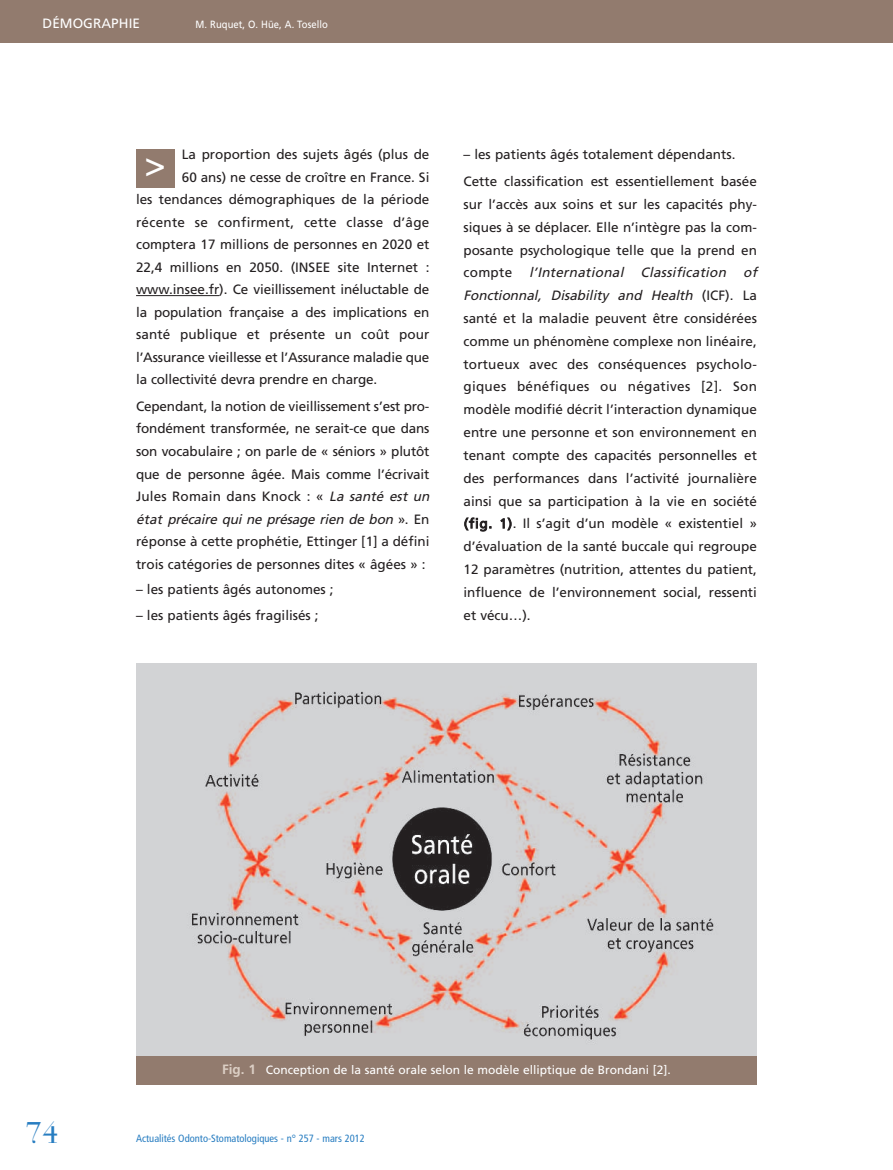
<style>
.page{position:relative;width:893px;height:1170px;background:#fff}
.page>*{position:absolute;margin:0;border:0;box-sizing:border-box;transform-origin:0 0}
.t1{font:34.5px "Frutiger";color:#fff}
.t2{font:30px "Bauer Bodoni";color:#277dc1}
.t3{font:13.5px/22.8px "Frutiger";color:#231f20}
.t4{font:13.5px "Frutiger";letter-spacing:.02em;color:#231f20}
.t5{font:13.5px "Frutiger";letter-spacing:.005em;color:#fff}
.t6{font:12px "Frutiger";color:#fff}
.t7{font:condensed 10.5px "Frutiger";color:#277dc1}
.t8{font:10.5px "Frutiger";letter-spacing:.005em;color:#fff;scale:.9 1}
.s1{font-style:italic}
.s2{font-weight:700;font-size:13.5px;color:#dbcec4}
</style>
<div class="page">
<div style="left:0;top:0;width:893px;height:43px;background:#927b6e"></div>
<hr style="left:136px;top:295px;width:83px;height:1px;background:#231f20">
<div style="left:136px;top:149px;width:38px;height:38px;background:#927b6e"></div>
<div style="left:136px;top:1046px;width:621px;height:38px;background:#927b6e"></div>
<img style="left:136px;top:663px;width:621px;height:391px">
<p class="t5" style="left:43px;top:18px;width:99px">DÉMOGRAPHIE</p>
<p class="t8" style="left:196px;top:20px;width:148px">M. Ruquet, O. Hüe, A. Tosello</p>
<p class="t3" style="left:182px;top:144px;width:249px">La proportion des sujets âgés (plus de</p>
<p class="t3" style="left:182px;top:166px;width:249px">60 ans) ne cesse de croître en France. Si</p>
<p class="t3" style="left:136px;top:189px;width:295px">les tendances démographiques de la période</p>
<p class="t4" style="left:136px;top:216px;width:295px">récente se confirment, cette classe d’âge</p>
<p class="t3" style="left:136px;top:234px;width:295px">comptera 17 millions de personnes en 2020 et</p>
<p class="t3" style="left:136px;top:256px;width:295px">22,4 millions en 2050. (INSEE site Internet :</p>
<p class="t3" style="left:136px;top:279px;width:295px">www.insee.fr). Ce vieillissement inéluctable de</p>
<p class="t3" style="left:136px;top:301px;width:295px">la population française a des implications en</p>
<p class="t3" style="left:136px;top:324px;width:295px">santé publique et présente un coût pour</p>
<p class="t3" style="left:136px;top:346px;width:295px">l’Assurance vieillesse et l’Assurance maladie que</p>
<p class="t3" style="left:136px;top:369px;width:243px">la collectivité devra prendre en charge.</p>
<p class="t3" style="left:136px;top:396px;width:298px">Cependant, la notion de vieillissement s’est pro&shy;fondément transformée, ne serait-ce que dans son vocabulaire ; on parle de « séniors » plutôt que de personne âgée. Mais comme l’écrivait Jules Romain dans Knock : « <span class="s1">La santé est un état précaire qui ne présage rien de bon</span> » . E n réponse à cette prophétie, Ettinger [1] a défini trois catégories de personnes dites « âgées » :</p>
<p class="t3" style="left:136px;top:579px;width:199px">– les patients âgés autonomes ;</p>
<p class="t3" style="left:136px;top:605px;width:184px">– les patients âgés fragilisés ;</p>
<h1 class="t1" style="left:145px;top:150px;width:22px">&gt;</h1>
<p class="t3" style="left:463px;top:142px;width:295px;line-height:27px">– les patients âgés totalement dépendants.<br>Cette classification est essentiellement basée</p>
<p class="t3" style="left:463px;top:194px;width:295px;text-align:justify">sur l’accès aux soins et sur les capacités phy&shy;siques à se déplacer. Elle n’intègre pas la com&shy;posante psychologique telle que la prend en compte</p>
<p class="t3" style="left:463px;top:262px;width:298px;text-indent:66px"><span class="s1">l’International Classification of Fonctionnal, Disability and Health</span> ( I C F ) . L a santé et la maladie peuvent être considérées comme un phénomène complexe non linéaire, tortueux avec des conséquences psycholo&shy;giques bénéfiques ou négatives [2]. Son modèle modifié décrit l’interaction dynamique entre une personne et son environnement en tenant compte des capacités personnelles et des performances dans l’activité journalière ainsi que sa participation à la vie en société (fig. 1). Il s’agit d’un modèle « existentiel » d’évaluation de la santé buccale qui regroupe 12 paramètres (nutrition, attentes du patient, influence de l’environnement social, ressenti et vécu…).</p>
<h2 class="t2" style="left:26px;top:1121px;width:35px">74</h2>
<p class="t6" style="left:222px;top:1065px;width:450px"><span class="s2">Fig. 1</span> Conception de la santé orale selon le modèle elliptique de Brondani [2].</p>
<p class="t7" style="left:136px;top:1134px;width:230px">Actualités Odonto-Stomatologiques - n° 257 - mars 2012</p>
</div>
